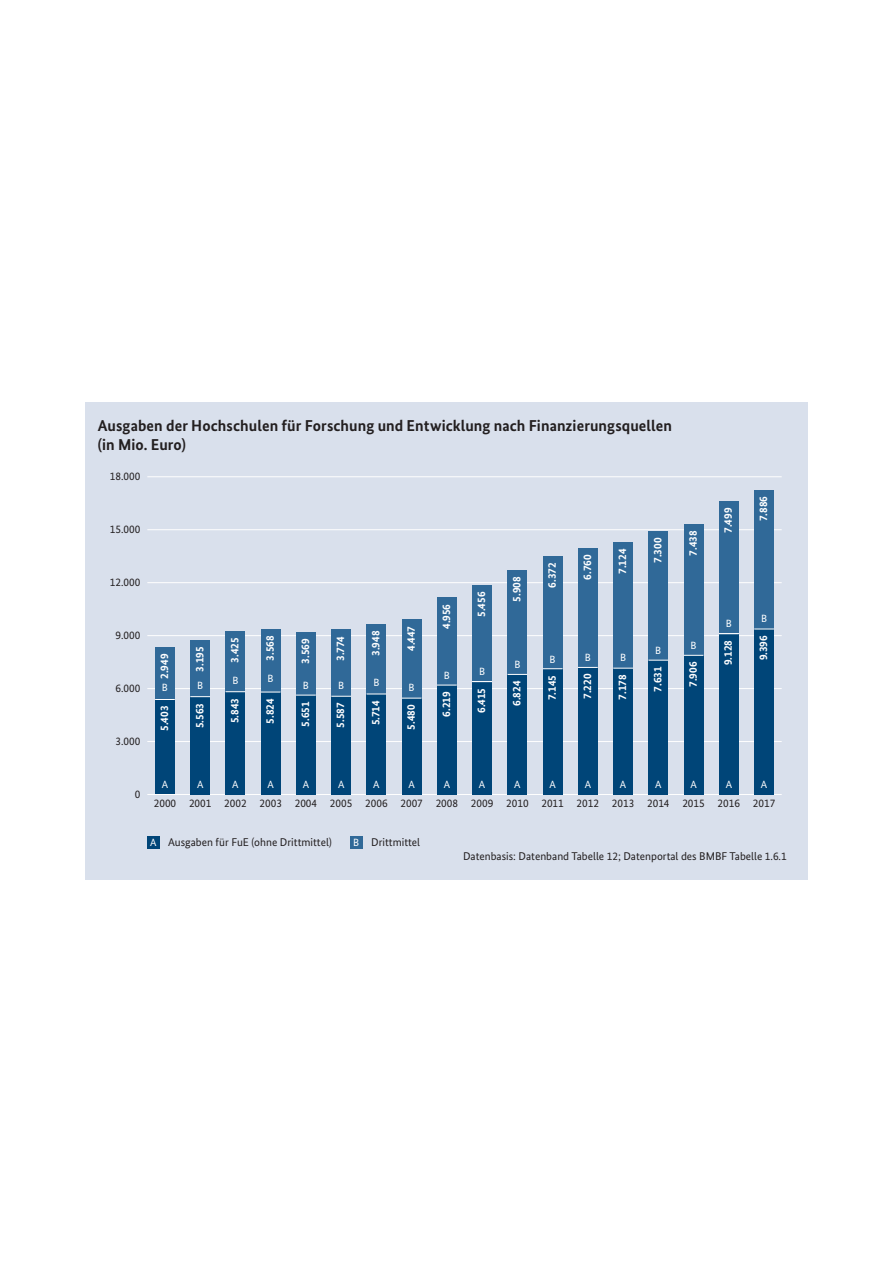
<style>
.page{position:relative;width:893px;height:1263px;background:#fff}
.page>*{position:absolute;margin:0;border:0;box-sizing:border-box;transform-origin:0 0}
.t1{font:700 15.75px/19.5px "Bundes Sans";letter-spacing:.005em;color:#231f20}
.t2{font:11.25px "Bundes Sans";color:#231f20}
.t3{font:700 11.25px "Bundes Sans";color:#fff}
.t4{font:10.5px "Bundes Sans";color:#fff}
.s1{font-size:10.5px;color:#fff}
</style>
<div class="page">
<div style="left:86px;top:402px;width:722px;height:478px;background:#d9e0ec"></div>
<hr style="left:147px;top:794px;width:635px;height:1px;background:#fff">
<hr style="left:147px;top:741px;width:635px;height:1px;background:#fff">
<hr style="left:147px;top:688px;width:635px;height:1px;background:#fff">
<hr style="left:147px;top:635px;width:635px;height:1px;background:#fff">
<hr style="left:147px;top:582px;width:635px;height:1px;background:#fff">
<hr style="left:147px;top:529px;width:635px;height:1px;background:#fff">
<hr style="left:147px;top:476px;width:635px;height:1px;background:#fff">
<div style="left:155px;top:647px;width:20px;height:52px;background:#306998"></div>
<div style="left:190px;top:640px;width:20px;height:56px;background:#306998"></div>
<div style="left:226px;top:631px;width:19px;height:60px;background:#306998"></div>
<div style="left:261px;top:629px;width:20px;height:63px;background:#306998"></div>
<div style="left:296px;top:632px;width:20px;height:63px;background:#306998"></div>
<div style="left:331px;top:630px;width:20px;height:66px;background:#306998"></div>
<div style="left:367px;top:624px;width:19px;height:70px;background:#306998"></div>
<div style="left:402px;top:620px;width:19px;height:78px;background:#306998"></div>
<div style="left:437px;top:598px;width:20px;height:87px;background:#306998"></div>
<div style="left:472px;top:585px;width:20px;height:96px;background:#306998"></div>
<div style="left:507px;top:570px;width:20px;height:104px;background:#306998"></div>
<div style="left:543px;top:556px;width:19px;height:112px;background:#306998"></div>
<div style="left:578px;top:548px;width:20px;height:119px;background:#306998"></div>
<div style="left:613px;top:542px;width:20px;height:126px;background:#306998"></div>
<div style="left:648px;top:531px;width:20px;height:129px;background:#306998"></div>
<div style="left:684px;top:524px;width:19px;height:131px;background:#306998"></div>
<div style="left:719px;top:501px;width:20px;height:132px;background:#306998"></div>
<div style="left:754px;top:490px;width:20px;height:139px;background:#306998"></div>
<div style="left:155px;top:699px;width:20px;height:95px;background:#004578"></div>
<svg style="left:155px;top:699px;width:20px;height:1px"></svg>
<div style="left:190px;top:697px;width:20px;height:97px;background:#004578"></div>
<div style="left:226px;top:692px;width:19px;height:102px;background:#004578"></div>
<div style="left:261px;top:692px;width:20px;height:102px;background:#004578"></div>
<svg style="left:261px;top:692px;width:20px;height:1px"></svg>
<div style="left:296px;top:695px;width:20px;height:99px;background:#004578"></div>
<svg style="left:296px;top:695px;width:20px;height:1px"></svg>
<div style="left:331px;top:696px;width:20px;height:98px;background:#004578"></div>
<svg style="left:331px;top:696px;width:20px;height:1px"></svg>
<div style="left:367px;top:694px;width:19px;height:100px;background:#004578"></div>
<svg style="left:367px;top:694px;width:19px;height:1px"></svg>
<div style="left:402px;top:698px;width:19px;height:96px;background:#004578"></div>
<svg style="left:402px;top:698px;width:19px;height:1px"></svg>
<div style="left:437px;top:685px;width:20px;height:109px;background:#004578"></div>
<svg style="left:437px;top:685px;width:20px;height:1px"></svg>
<div style="left:472px;top:682px;width:20px;height:112px;background:#004578"></div>
<svg style="left:472px;top:681px;width:20px;height:1px"></svg>
<div style="left:507px;top:674px;width:20px;height:120px;background:#004578"></div>
<svg style="left:507px;top:674px;width:20px;height:1px"></svg>
<div style="left:543px;top:669px;width:19px;height:125px;background:#004578"></div>
<svg style="left:543px;top:668px;width:19px;height:1px"></svg>
<div style="left:578px;top:667px;width:20px;height:127px;background:#004578"></div>
<svg style="left:578px;top:667px;width:20px;height:1px"></svg>
<div style="left:613px;top:668px;width:20px;height:126px;background:#004578"></div>
<svg style="left:613px;top:668px;width:20px;height:1px"></svg>
<div style="left:648px;top:660px;width:20px;height:134px;background:#004578"></div>
<svg style="left:648px;top:660px;width:20px;height:1px"></svg>
<div style="left:684px;top:655px;width:19px;height:139px;background:#004578"></div>
<svg style="left:684px;top:655px;width:19px;height:1px"></svg>
<div style="left:719px;top:634px;width:20px;height:160px;background:#004578"></div>
<svg style="left:719px;top:633px;width:20px;height:1px"></svg>
<div style="left:754px;top:629px;width:20px;height:165px;background:#004578"></div>
<svg style="left:754px;top:629px;width:20px;height:1px"></svg>
<div style="left:147px;top:836px;width:13px;height:12px;background:#004578"></div>
<div style="left:350px;top:836px;width:12px;height:12px;background:#306998"></div>
<h1 class="t1" style="left:98px;top:415px;width:576px">Ausgaben der Hochschulen für Forschung und Entwicklung nach Finanzierungsquellen (in Mio. Euro)</h1>
<p class="t2" style="left:110px;top:469px;width:32px">18.000</p>
<p class="t2" style="left:110px;top:522px;width:32px">15.000</p>
<p class="t2" style="left:110px;top:575px;width:32px">12.000</p>
<p class="t2" style="left:115px;top:628px;width:26px">9.000</p>
<p class="t2" style="left:115px;top:681px;width:26px">6.000</p>
<p class="t2" style="left:115px;top:734px;width:26px">3.000</p>
<p class="t3" style="left:157px;top:679px;width:27px;rotate:-90deg">2.949</p>
<p class="t3" style="left:193px;top:672px;width:27px;rotate:-90deg">3.195</p>
<p class="t3" style="left:228px;top:663px;width:27px;rotate:-90deg">3.425</p>
<p class="t3" style="left:263px;top:660px;width:27px;rotate:-90deg">3.568</p>
<p class="t3" style="left:298px;top:664px;width:27px;rotate:-90deg">3.569</p>
<p class="t3" style="left:334px;top:661px;width:27px;rotate:-90deg">3.774</p>
<p class="t3" style="left:369px;top:656px;width:27px;rotate:-90deg">3.948</p>
<p class="t3" style="left:404px;top:651px;width:27px;rotate:-90deg">4.447</p>
<p class="t4" style="left:232px;top:674px;width:8px">B</p>
<p class="t4" style="left:268px;top:672px;width:8px">B</p>
<p class="t4" style="left:373px;top:676px;width:8px">B</p>
<p class="t4" style="left:303px;top:679px;width:8px">B</p>
<p class="t4" style="left:338px;top:679px;width:8px">B</p>
<p class="t4" style="left:197px;top:679px;width:8px">B</p>
<p class="t4" style="left:162px;top:681px;width:8px">B</p>
<p class="t4" style="left:409px;top:681px;width:8px">B</p>
<p class="t3" style="left:157px;top:731px;width:27px;rotate:-90deg">5.403</p>
<p class="t3" style="left:193px;top:728px;width:27px;rotate:-90deg">5.563</p>
<p class="t3" style="left:228px;top:723px;width:27px;rotate:-90deg">5.843</p>
<p class="t3" style="left:263px;top:723px;width:27px;rotate:-90deg">5.824</p>
<p class="t3" style="left:298px;top:726px;width:27px;rotate:-90deg">5.651</p>
<p class="t3" style="left:334px;top:728px;width:27px;rotate:-90deg">5.587</p>
<p class="t3" style="left:369px;top:725px;width:27px;rotate:-90deg">5.714</p>
<p class="t3" style="left:404px;top:730px;width:27px;rotate:-90deg">5.480</p>
<p class="t3" style="left:439px;top:629px;width:27px;rotate:-90deg">4.956</p>
<p class="t3" style="left:475px;top:617px;width:27px;rotate:-90deg">5.456</p>
<p class="t3" style="left:510px;top:602px;width:27px;rotate:-90deg">5.908</p>
<p class="t3" style="left:545px;top:588px;width:27px;rotate:-90deg">6.372</p>
<p class="t3" style="left:580px;top:580px;width:27px;rotate:-90deg">6.760</p>
<p class="t3" style="left:615px;top:574px;width:27px;rotate:-90deg">7.124</p>
<p class="t3" style="left:651px;top:563px;width:27px;rotate:-90deg">7.300</p>
<p class="t3" style="left:686px;top:555px;width:27px;rotate:-90deg">7.438</p>
<p class="t4" style="left:690px;top:639px;width:8px">B</p>
<p class="t4" style="left:655px;top:644px;width:8px">B</p>
<p class="t4" style="left:550px;top:653px;width:8px">B</p>
<p class="t4" style="left:585px;top:651px;width:8px">B</p>
<p class="t4" style="left:620px;top:651px;width:8px">B</p>
<p class="t4" style="left:514px;top:658px;width:8px">B</p>
<p class="t3" style="left:439px;top:716px;width:27px;rotate:-90deg">6.219</p>
<p class="t3" style="left:475px;top:713px;width:27px;rotate:-90deg">6.415</p>
<p class="t3" style="left:510px;top:706px;width:27px;rotate:-90deg">6.824</p>
<p class="t3" style="left:545px;top:700px;width:27px;rotate:-90deg">7.145</p>
<p class="t3" style="left:580px;top:699px;width:27px;rotate:-90deg">7.220</p>
<p class="t3" style="left:615px;top:700px;width:27px;rotate:-90deg">7.178</p>
<p class="t3" style="left:651px;top:692px;width:27px;rotate:-90deg">7.631</p>
<p class="t3" style="left:686px;top:687px;width:27px;rotate:-90deg">7.906</p>
<p class="t4" style="left:479px;top:665px;width:8px">B</p>
<p class="t4" style="left:444px;top:669px;width:8px">B</p>
<p class="t3" style="left:721px;top:533px;width:27px;rotate:-90deg">7.499</p>
<p class="t3" style="left:756px;top:521px;width:27px;rotate:-90deg">7.886</p>
<p class="t4" style="left:726px;top:617px;width:8px">B</p>
<p class="t4" style="left:761px;top:612px;width:8px">B</p>
<p class="t3" style="left:721px;top:665px;width:27px;rotate:-90deg">9.128</p>
<p class="t3" style="left:756px;top:660px;width:27px;rotate:-90deg">9.396</p>
<p class="t2" style="left:135px;top:787px;width:7px">0</p>
<p class="t4" style="left:162px;top:778px;width:8px">A</p>
<p class="t4" style="left:197px;top:778px;width:8px">A</p>
<p class="t4" style="left:232px;top:778px;width:8px">A</p>
<p class="t4" style="left:268px;top:778px;width:8px">A</p>
<p class="t4" style="left:303px;top:778px;width:8px">A</p>
<p class="t4" style="left:338px;top:778px;width:8px">A</p>
<p class="t4" style="left:373px;top:778px;width:8px">A</p>
<p class="t4" style="left:408px;top:778px;width:8px">A</p>
<p class="t4" style="left:444px;top:778px;width:8px">A</p>
<p class="t4" style="left:479px;top:778px;width:8px">A</p>
<p class="t4" style="left:514px;top:778px;width:8px">A</p>
<p class="t4" style="left:549px;top:778px;width:8px">A</p>
<p class="t4" style="left:585px;top:778px;width:8px">A</p>
<p class="t4" style="left:620px;top:778px;width:8px">A</p>
<p class="t4" style="left:655px;top:778px;width:8px">A</p>
<p class="t4" style="left:690px;top:778px;width:8px">A</p>
<p class="t4" style="left:726px;top:778px;width:8px">A</p>
<p class="t4" style="left:761px;top:778px;width:8px">A</p>
<p class="t2" style="left:154px;top:797px;width:623px">2000 2001 2002 2003 2004 2005 2006 2007 2008 2009 2010 2011 2012 2013 2014 2015 2016 2017</p>
<p class="t2" style="left:150px;top:835px;width:183px"><span class="s1">A</span> Ausgaben für FuE (ohne Drittmittel)</p>
<p class="t2" style="left:353px;top:835px;width:69px"><span class="s1">B</span> Drittmittel</p>
<p class="t2" style="left:463px;top:850px;width:325px">Datenbasis: Datenband Tabelle 12; Datenportal des BMBF Tabelle 1.6.1</p>
</div>
